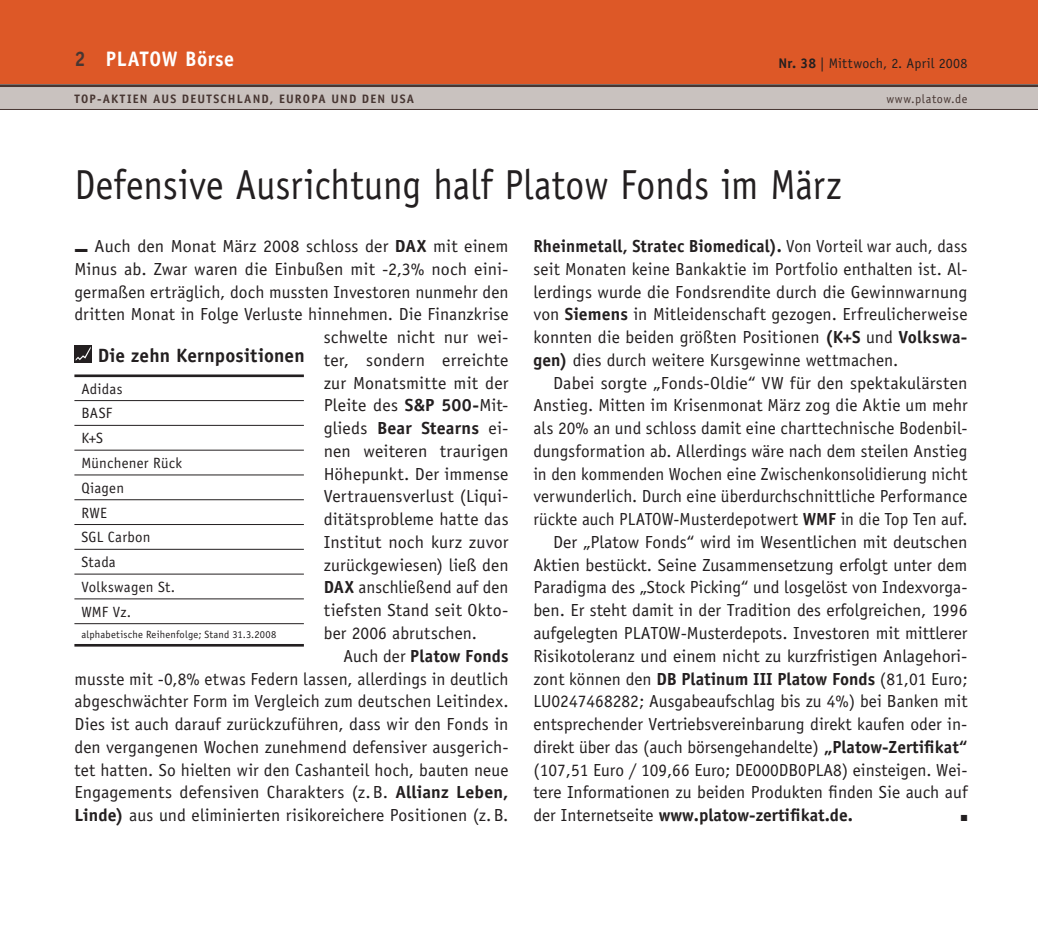
<style>
.page{position:relative;width:1038px;height:948px;background:#fff}
.page>*{position:absolute;margin:0;border:0;box-sizing:border-box;transform-origin:0 0}
._02_Headline_gross{font:42px "Officina Sans Std";letter-spacing:.005em;color:#231f20;scale:.9 1}
.t1{font:700 21px "Officina Sans Std";letter-spacing:.025em;color:#fff;scale:.95 1}
._07_Zwischenhead_Bal{font:700 19.25px "Officina Sans Std";letter-spacing:.005em;color:#231f20}
._06_Fließtext_Einzug{font:17.5px/22.8px "Officina Sans Std";letter-spacing:.005em;color:#231f20;text-align:justify}
._05_Fließtext{font:17.5px "Officina Sans Std";letter-spacing:.005em;color:#231f20}
._05_Fließtext-2{font:700 17.5px "Officina Sans Std";letter-spacing:.005em;color:#231f20}
._21_Kastentext{font:14.88px "Officina Sans Std";letter-spacing:.015em;color:#231f20}
._20_Kasten_Kopf{font:14px "Officina Sans Std";letter-spacing:.015em;color:#231f20}
.t2{font:700 12.25px "Officina Sans Std";letter-spacing:.1em;color:#473632}
.t3{font:12.25px "Officina Sans Std";letter-spacing:.045em;color:#473632}
._50_Quelle{font:10.5px "Officina Sans Std";letter-spacing:.02em;color:#231f20}
._06_Fließtext_Einzug-2{font:8.75px "Zapf Dingbats";color:#231f20}
.s1{color:#473632}
.s2{font-weight:700}
.s3{font-weight:400}
</style>
<div class="page">
<div style="left:0;top:0;width:1038px;height:84px;background:#dd5827"></div>
<div style="left:0;top:84px;width:1038px;height:25px;background:#c9c2bf"></div>
<hr style="left:0;top:84px;width:1038px;height:3px;background:#473632">
<hr style="left:0;top:109px;width:1038px;height:1px;background:#473632">
<hr style="left:74px;top:374px;width:230px;height:3px;background:#231f20">
<hr style="left:74px;top:400px;width:230px;height:1px;background:#231f20">
<hr style="left:74px;top:425px;width:230px;height:1px;background:#231f20">
<hr style="left:74px;top:449px;width:230px;height:1px;background:#231f20">
<hr style="left:74px;top:474px;width:230px;height:1px;background:#231f20">
<hr style="left:74px;top:499px;width:230px;height:1px;background:#231f20">
<hr style="left:74px;top:524px;width:230px;height:1px;background:#231f20">
<hr style="left:74px;top:548px;width:230px;height:1px;background:#231f20">
<hr style="left:74px;top:573px;width:230px;height:1px;background:#231f20">
<hr style="left:74px;top:598px;width:230px;height:1px;background:#231f20">
<hr style="left:74px;top:623px;width:230px;height:1px;background:#231f20">
<hr style="left:74px;top:644px;width:230px;height:2px;background:#231f20">
<div style="left:74px;top:345px;width:18px;height:17px;background:#231f20"></div>
<svg style="left:76px;top:346px;width:15px;height:14px"></svg>
<p class="t1" style="left:74px;top:45px;width:170px"><span class="s1">2</span> PLATOW Börse</p>
<p class="_20_Kasten_Kopf" style="left:779px;top:55px;width:190px"><span class="s2">Nr. 38</span> | Mittwoch, 2. April 2008</p>
<p class="t2" style="left:74px;top:91px;width:341px">TOP-AKTIEN AUS DEUTSCHLAND, EUROPA UND DEN USA</p>
<p class="t3" style="left:886px;top:92px;width:83px">www.platow.de</p>
<p class="_02_Headline_gross" style="left:74px;top:160px;width:854px">Defensive Ausrichtung half Platow Fonds im März</p>
<p class="_05_Fließtext" style="left:74px;top:236px;width:436px">■ Auch den Monat März 2008 schloss der <span class="s2">DAX</span> mit einem</p>
<p class="_05_Fließtext" style="left:74px;top:258px;width:436px">Minus ab. Zwar waren die Einbußen mit -2,3% noch eini-</p>
<p class="_05_Fließtext" style="left:74px;top:281px;width:436px">germaßen erträglich, doch mussten Investoren nunmehr den</p>
<p class="_05_Fließtext" style="left:74px;top:304px;width:436px">dritten Monat in Folge Verluste hinnehmen. Die Finanzkrise</p>
<p class="_05_Fließtext" style="left:324px;top:327px;width:186px">schwelte nicht nur wei-</p>
<p class="_05_Fließtext" style="left:324px;top:349px;width:186px">ter, sondern erreichte</p>
<p class="_05_Fließtext" style="left:324px;top:372px;width:186px">zur Monatsmitte mit der</p>
<p class="_05_Fließtext" style="left:324px;top:395px;width:186px">Pleite des <span class="s2">S&amp;P 500-</span>Mit-</p>
<p class="_05_Fließtext-2" style="left:324px;top:417px;width:186px"><span class="s3">glieds</span> Bear Stearns <span class="s3">ei-</span></p>
<p class="_05_Fließtext" style="left:324px;top:440px;width:186px">nen weiteren traurigen</p>
<p class="_05_Fließtext" style="left:324px;top:463px;width:186px">Höhepunkt. Der immense</p>
<p class="_05_Fließtext" style="left:324px;top:486px;width:186px">Vertrauensverlust (Liqui-</p>
<p class="_05_Fließtext" style="left:324px;top:509px;width:186px">ditätsprobleme hatte das</p>
<p class="_05_Fließtext" style="left:324px;top:531px;width:186px">Institut noch kurz zuvor</p>
<p class="_05_Fließtext" style="left:324px;top:554px;width:186px">zurückgewiesen) ließ den</p>
<p class="_05_Fließtext" style="left:324px;top:577px;width:186px"><span class="s2">DAX</span> anschließend auf den</p>
<p class="_05_Fließtext" style="left:324px;top:600px;width:186px">tiefsten Stand seit Okto-</p>
<p class="_05_Fließtext" style="left:324px;top:622px;width:155px">ber 2006 abrutschen.</p>
<p class="_06_Fließtext_Einzug" style="left:74px;top:644px;width:436px;text-indent:269px">Auch der <span class="s2">Platow Fonds </span>musste mit -0,8% etwas Federn lassen, allerdings in deutlich abgeschwächter Form im Vergleich zum deutschen Leitindex.<br>Dies ist auch darauf zurückzuführen, dass wir den Fonds in den vergangenen Wochen zunehmend defensiver ausgerich&shy;tet hatten. So hielten wir den Cashanteil hoch, bauten neue Engagements defensiven Charakters (z.B. <span class="s2">Allianz Leben, Linde)</span> aus und eliminierten risikoreichere Positionen (z.B.</p>
<p class="_07_Zwischenhead_Bal" style="left:98px;top:343px;width:209px">Die zehn Kernpositionen</p>
<p class="_21_Kastentext" style="left:81px;top:380px;width:43px">Adidas</p>
<p class="_21_Kastentext" style="left:81px;top:404px;width:32px">BASF</p>
<p class="_21_Kastentext" style="left:81px;top:429px;width:23px">K+S</p>
<p class="_21_Kastentext" style="left:81px;top:454px;width:102px">Münchener Rück</p>
<p class="_21_Kastentext" style="left:81px;top:479px;width:44px">Qiagen</p>
<p class="_21_Kastentext" style="left:81px;top:503px;width:27px">RWE</p>
<p class="_21_Kastentext" style="left:81px;top:528px;width:71px">SGL Carbon</p>
<p class="_21_Kastentext" style="left:81px;top:553px;width:36px">Stada</p>
<p class="_21_Kastentext" style="left:81px;top:578px;width:95px">Volkswagen St.</p>
<p class="_21_Kastentext" style="left:81px;top:602px;width:51px">WMF Vz.</p>
<p class="_50_Quelle" style="left:81px;top:628px;width:196px">alphabetische Reihenfolge; Stand 31.3.2008</p>
<p class="_06_Fließtext_Einzug" style="left:533px;top:235px;width:436px"><span class="s2">Rheinmetall, Stratec Biomedical).</span> Von Vorteil war auch, dass seit Monaten keine Bankaktie im Portfolio enthalten ist. Al&shy;lerdings wurde die Fondsrendite durch die Gewinnwarnung von <span class="s2">Siemens</span> in Mitleidenschaft gezogen. Erfreulicherweise konnten die beiden größten Positionen <span class="s2">(K+S</span> und <span class="s2">Volkswa&shy;gen)</span> dies durch weitere Kursgewinne wettmachen.</p>
<p class="_06_Fließtext_Einzug" style="left:533px;top:371px;width:436px;text-indent:20px">Dabei sorgte „Fonds-Oldie“ VW für den spektakulärsten Anstieg. Mitten im Krisenmonat März zog die Aktie um mehr als 20% an und schloss damit eine charttechnische Bodenbil&shy;dungsformation ab. Allerdings wäre nach dem steilen Anstieg in den kommenden Wochen eine Zwischenkonsolidierung nicht verwunderlich. Durch eine überdurchschnittliche Performance rückte auch PLATOW-Musterdepotwert <span class="s2">WMF</span> in die Top Ten auf.</p>
<p class="_06_Fließtext_Einzug" style="left:533px;top:530px;width:436px;text-indent:20px">Der „Platow Fonds“ wird im Wesentlichen mit deutschen Aktien bestückt. Seine Zusammensetzung erfolgt unter dem Paradigma des „Stock Picking“ und losgelöst von Indexvorga&shy;ben. Er steht damit in der Tradition des erfolgreichen, 1996 aufgelegten PLATOW-Musterdepots. Investoren mit mittlerer Risikotoleranz und einem nicht zu kurzfristigen Anlagehori&shy;zont können den <span class="s2">DB Platinum III Platow Fonds</span> (81,01 Euro; LU0247468282; Ausgabeaufschlag bis zu 4%) bei Banken mit entsprechender Vertriebsvereinbarung direkt kaufen oder in&shy;direkt über das (auch börsengehandelte) <span class="s2">„Platow-Zertifikat“ </span>(107,51 Euro / 109,66 Euro; DE000DB0PLA8) einsteigen. Wei&shy;tere Informationen zu beiden Produkten finden Sie auch auf der Internetseite <span class="s2">www.platow-zertifikat.de.</span></p>
<p class="_06_Fließtext_Einzug-2" style="left:961px;top:813px;width:8px">■</p>
</div>
